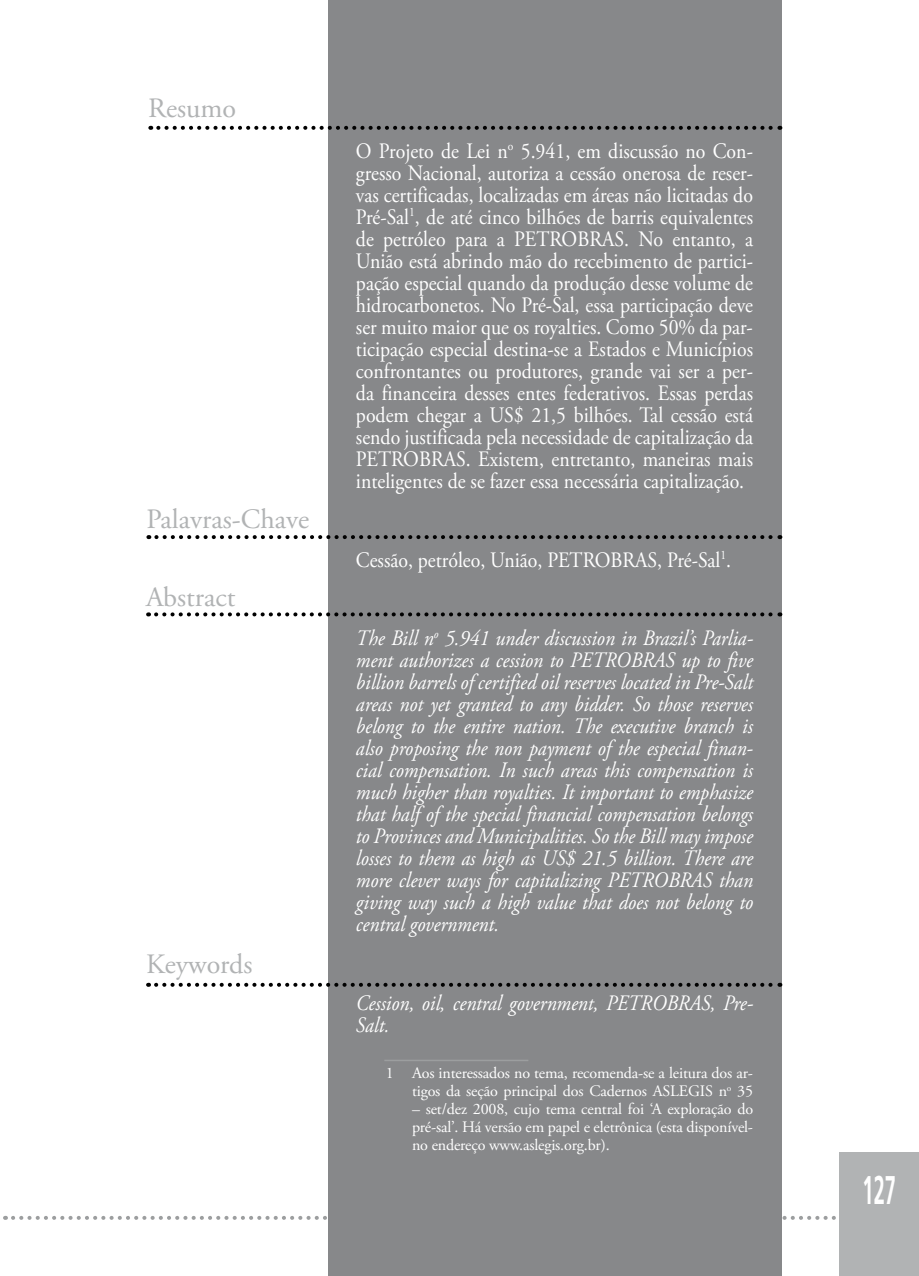
<style>
.page{position:relative;width:919px;height:1276px;background:#fff}
.page>*{position:absolute;margin:0;border:0;box-sizing:border-box;transform-origin:0 0}
.t1{font:700 40px "Frutiger";color:#fff;scale:.5 1}
.t2{font:28px "Adobe Garamond Pro";color:#b1b3b4}
.t3{font:22px/22px "Adobe Garamond Pro";color:#fff;text-align:justify;scale:.9 1}
.t4{font:italic 22px/22px "Adobe Garamond Pro";color:#fff;text-align:justify;scale:.9 1}
.t5{font:16px/18px "Adobe Garamond Pro";letter-spacing:-.01em;color:#fff;text-align:right}
</style>
<div class="page">
<svg style="left:13px;top:1215px;width:906px;height:4px"></svg>
<div style="left:839px;top:1152px;width:79px;height:124px;background:#b1b3b4"></div>
<div style="left:327px;top:0;width:454px;height:1276px;background:#87888a"></div>
<hr style="left:384px;top:1059px;width:144px;height:2px;background:#9c9e9f">
<svg style="left:158px;top:126px;width:622px;height:4px"></svg>
<svg style="left:156px;top:535px;width:624px;height:4px"></svg>
<svg style="left:156px;top:612px;width:624px;height:4px"></svg>
<svg style="left:156px;top:982px;width:624px;height:4px"></svg>
<p class="t2" style="left:148px;top:91px;width:89px">Resumo</p>
<p class="t2" style="left:146px;top:502px;width:164px">Palavras-Chave</p>
<p class="t2" style="left:146px;top:580px;width:91px">Abstract</p>
<p class="t2" style="left:146px;top:947px;width:108px">Keywords</p>
<p class="t3" style="left:356px;top:140px;width:443px">O Projeto de Lei n<sup>o</sup> 5.941, em discussão no Con&shy;gresso Nacional, autoriza a cessão onerosa de reser&shy;vas certificadas, localizadas em áreas não licitadas do Pré-Sal<sup>1</sup>, de até cinco bilhões de barris equivalentes de petróleo para a PETROBRAS. No entanto, a União está abrindo mão do recebimento de partici&shy;pação especial quando da produção desse volume de hidrocarbonetos. No Pré-Sal, essa participação deve ser muito maior que os royalties. Como 50% da par&shy;ticipação especial destina-se a Estados e Municípios confrontantes ou produtores, grande vai ser a per&shy;da financeira desses entes federativos. Essas perdas podem chegar a US$ 21,5 bilhões. Tal cessão está sendo justificada pela necessidade de capitalização da PETROBRAS. Existem, entretanto, maneiras mais inteligentes de se fazer essa necessária capitalização.</p>
<p class="t3" style="left:356px;top:549px;width:418px">Cessão, petróleo, União, PETROBRAS, Pré-Sal<sup>1</sup>.</p>
<p class="t4" style="left:356px;top:628px;width:443px">The Bill n<sup>o</sup> 5.941 under discussion in Brazil’s Parlia&shy;ment authorizes a cession to PETROBRAS up to five billion barrels of certified oil reserves located in Pre-Salt areas not yet granted to any bidder. So those reserves belong to the entire nation. The executive branch is also proposing the non payment of the especial finan&shy;cial compensation. In such areas this compensation is much higher than royalties. It important to emphasize that half of the special financial compensation belongs to Provinces and Municipalities. So the Bill may impose losses to them as high as US$ 21.5 billion. There are more clever ways for capitalizing PETROBRAS than giving way such a high value that does not belong to central government.</p>
<p class="t4" style="left:356px;top:992px;width:442px">Cession, oil, central government, PETROBRAS, Pre-<br>Salt.</p>
<p class="t5" style="left:386px;top:1065px;width:368px">1 Aos interessados no tema, recomenda-se a leitura dos ar&shy;tigos da seção principal dos Cadernos ASLEGIS n<sup>o</sup> 35</p>
<p class="t5" style="left:412px;top:1101px;width:342px;text-align:justify">– set/dez 2008, cujo tema central foi ‘A exploração do pré-sal’. Há versão em papel e eletrônica (esta disponível&shy;no endereço www.aslegis.org.br).</p>
<h1 class="t1" style="left:862px;top:1166px;width:68px">127</h1>
</div>
